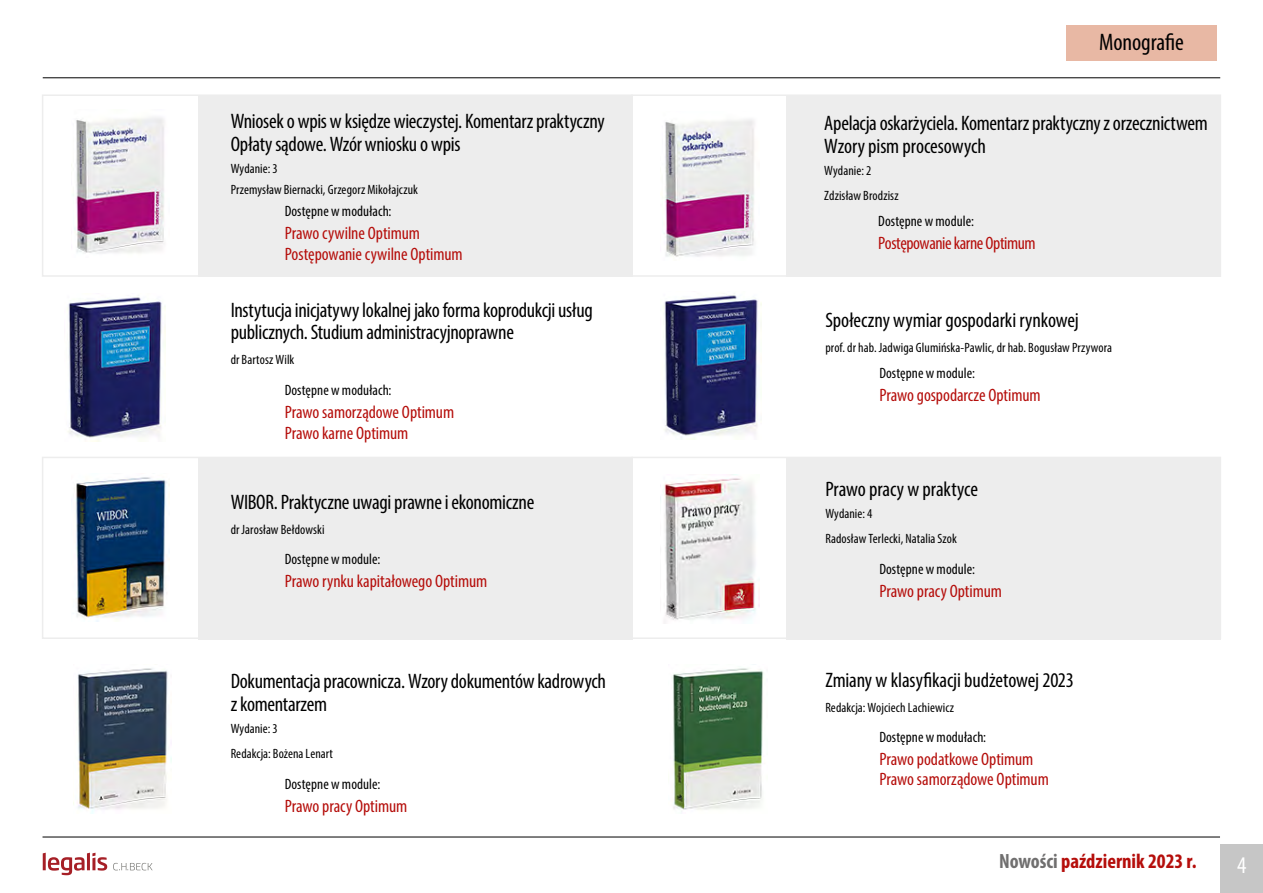
<style>
.page{position:relative;width:1263px;height:893px;background:#fff}
.page>*{position:absolute;margin:0;border:0;box-sizing:border-box;transform-origin:0 0}
.t1{font:condensed 24px "Myriad Pro";letter-spacing:-.005em;color:#000}
.t2{font:condensed 24px "Myriad Pro";color:#fff}
.t3{font:condensed 21px/22.5px "Myriad Pro";letter-spacing:-.015em;color:#000}
.t4{font:700 condensed 20.7px "Myriad Pro";color:#b50e0b}
.t5{font:condensed 18px/21.6px "Myriad Pro";letter-spacing:-.005em;color:#b50e0b}
.t6{font:condensed 18px "Myriad Pro";letter-spacing:-.025em;color:#b50e0b}
.t7{font:condensed 15px "Myriad Pro";letter-spacing:.005em;color:#000}
.t8{font:condensed 13.5px/24.8px "Myriad Pro";letter-spacing:.005em;color:#000}
.s1{color:#706f6f}
</style>
<div class="page">
<hr style="left:43px;top:837px;width:1177px;height:1px;background:#000">
<hr style="left:43px;top:78px;width:1177px;height:1px;background:#000">
<div style="left:1220px;top:845px;width:43px;height:48px;background:#c6c6c6"></div>
<div style="left:42px;top:94px;width:591px;height:183px;border:2px solid #ededed"></div>
<div style="left:198px;top:96px;width:435px;height:181px;background:#ededed"></div>
<div style="left:787px;top:96px;width:434px;height:181px;background:#ededed"></div>
<div style="left:787px;top:458px;width:434px;height:182px;background:#ededed"></div>
<div style="left:198px;top:458px;width:435px;height:181px;background:#ededed"></div>
<div style="left:1066px;top:26px;width:151px;height:35px;background:#e8b8a4"></div>
<svg style="left:43px;top:853px;width:64px;height:22px"></svg>
<svg style="left:113px;top:863px;width:40px;height:7px"></svg>
<img style="left:74px;top:117px;width:90px;height:137px">
<img style="left:663px;top:119px;width:92px;height:138px">
<img style="left:67px;top:297px;width:98px;height:145px">
<img style="left:663px;top:294px;width:98px;height:146px">
<img style="left:76px;top:477px;width:94px;height:145px">
<img style="left:663px;top:474px;width:96px;height:149px">
<img style="left:73px;top:668px;width:99px;height:145px">
<img style="left:672px;top:668px;width:92px;height:144px">
<p class="t3" style="left:231px;top:110px;width:375px">Wniosek o wpis w księdze wieczystej. Komentarz praktyczny<br>Opłaty sądowe. Wzór wniosku o wpis</p>
<p class="t8" style="left:231px;top:158px;width:189px;line-height:20.4px">Wydanie: 3<br>Przemysław Biernacki, Grzegorz Mikołajczuk</p>
<p class="t7" style="left:285px;top:202px;width:108px">Dostępne w modułach:</p>
<p class="t5" style="left:285px;top:222px;width:180px">Prawo cywilne Optimum<br>Postępowanie cywilne Optimum</p>
<p class="t3" style="left:231px;top:298px;width:364px">Instytucja inicjatywy lokalnej jako forma koprodukcji usług publicznych. Studium administracyjnoprawne</p>
<p class="t8" style="left:231px;top:347px;width:65px">dr Bartosz Wilk</p>
<p class="t7" style="left:285px;top:381px;width:108px">Dostępne w modułach:</p>
<p class="t5" style="left:285px;top:401px;width:171px">Prawo samorządowe Optimum<br>Prawo karne Optimum</p>
<p class="t3" style="left:231px;top:490px;width:305px">WIBOR. Praktyczne uwagi prawne i ekonomiczne</p>
<p class="t8" style="left:231px;top:516px;width:95px">dr Jarosław Bełdowski</p>
<p class="t7" style="left:285px;top:550px;width:97px">Dostępne w module:</p>
<p class="t5" style="left:285px;top:570px;width:204px">Prawo rynku kapitałowego Optimum</p>
<p class="t3" style="left:231px;top:670px;width:377px">Dokumentacja pracownicza. Wzory dokumentów kadrowych z komentarzem</p>
<p class="t8" style="left:231px;top:716px;width:104px">Wydanie: 3<br>Redakcja: Bożena Lenart</p>
<p class="t7" style="left:285px;top:775px;width:97px">Dostępne w module:</p>
<p class="t5" style="left:285px;top:795px;width:124px">Prawo pracy Optimum</p>
<p class="t1" style="left:1099px;top:28px;width:86px">Monografie</p>
<p class="t3" style="left:824px;top:112px;width:385px">Apelacja oskarżyciela. Komentarz praktyczny z orzecznictwem<br>Wzory pism procesowych</p>
<p class="t8" style="left:824px;top:158px;width:76px">Wydanie: 2<br>Zdzisław Brodzisz</p>
<p class="t7" style="left:878px;top:212px;width:97px">Dostępne w module:</p>
<p class="t6" style="left:878px;top:232px;width:159px">Postępowanie karne Optimum</p>
<p class="t3" style="left:825px;top:309px;width:255px">Społeczny wymiar gospodarki rynkowej</p>
<p class="t8" style="left:825px;top:335px;width:288px">prof. dr hab. Jadwiga Glumińska-Pawlic, dr hab. Bogusław Przywora</p>
<p class="t7" style="left:879px;top:364px;width:97px">Dostępne w module:</p>
<p class="t5" style="left:879px;top:384px;width:163px">Prawo gospodarcze Optimum</p>
<p class="t3" style="left:825px;top:477px;width:154px">Prawo pracy w praktyce</p>
<p class="t8" style="left:825px;top:501px;width:133px">Wydanie: 4<br>Radosław Terlecki, Natalia Szok</p>
<p class="t7" style="left:879px;top:560px;width:97px">Dostępne w module:</p>
<p class="t5" style="left:879px;top:580px;width:124px">Prawo pracy Optimum</p>
<p class="t3" style="left:825px;top:668px;width:250px">Zmiany w klasyfikacji budżetowej 2023</p>
<p class="t8" style="left:825px;top:695px;width:130px">Redakcja: Wojciech Lachiewicz</p>
<p class="t7" style="left:879px;top:728px;width:108px">Dostępne w modułach:</p>
<p class="t5" style="left:879px;top:749px;width:171px;line-height:19.5px">Prawo podatkowe Optimum<br>Prawo samorządowe Optimum</p>
<p class="t4" style="left:999px;top:848px;width:199px"><span class="s1">Nowości</span> październik 2023 r.</p>
<p class="t2" style="left:1237px;top:851px;width:11px">4</p>
</div>
